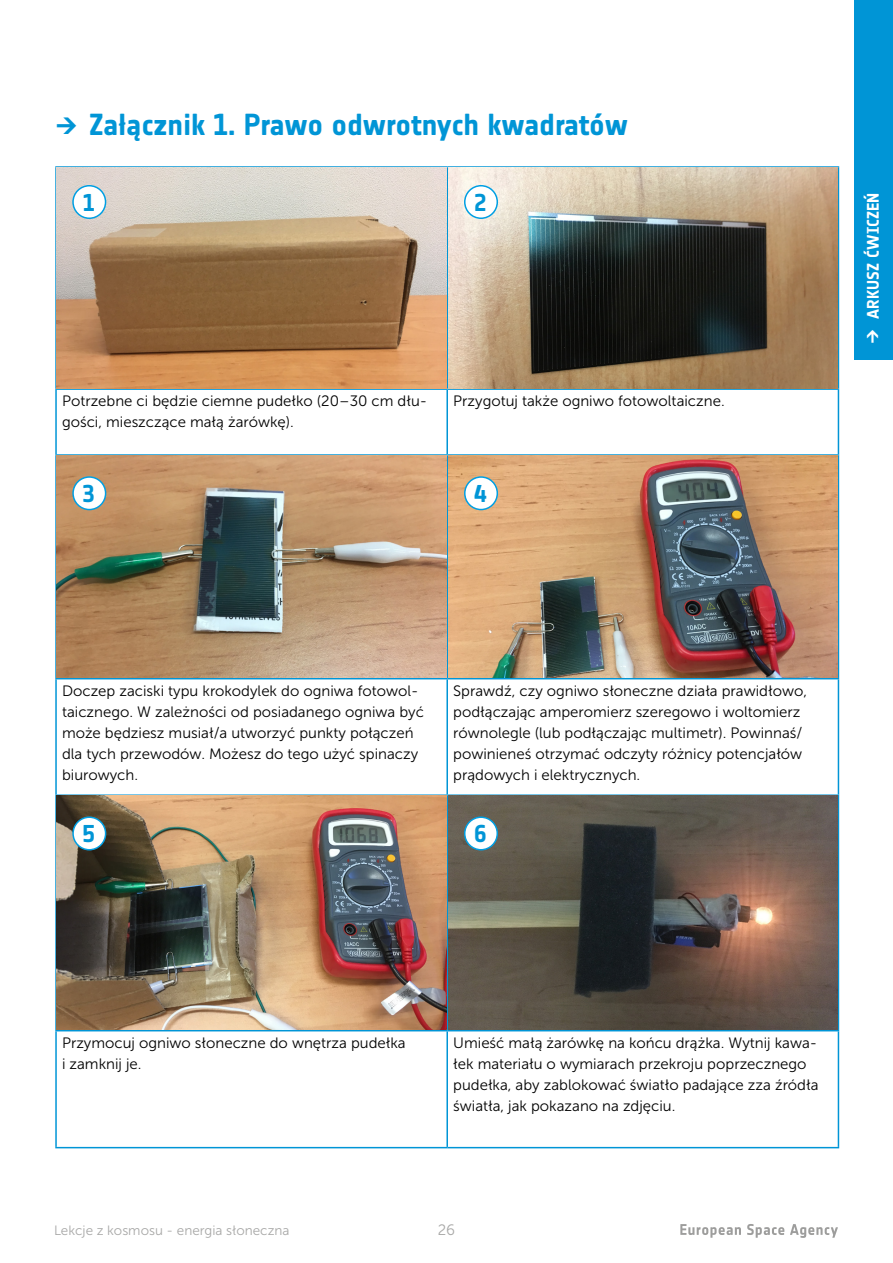
<style>
.page{position:relative;width:893px;height:1263px;background:#fff}
.page>*{position:absolute;margin:0;border:0;box-sizing:border-box;transform-origin:0 0}
.t1{font:700 30px "Notes Esa";letter-spacing:-.005em;color:#0095d6}
.t2{font:700 24px "Notes Esa";color:#0095d6}
.t3{font:700 16.5px "Notes Esa";letter-spacing:.01em;color:#fff}
.t4{font:15px/21px "Museo Sans 300";color:#000}
.t5{font:15px "Museo Sans 300";color:#a8a8a7}
.t6{font:13.5px "Museo Sans 300";color:#a8a8a7}
</style>
<div class="page">
<svg style="left:680px;top:1224px;width:158px;height:14px"></svg>
<div style="left:855px;top:0;width:38px;height:359px;background:#0095d6"></div>
<hr style="left:55px;top:166px;width:392px;height:2px;background:#0095d6">
<hr style="left:55px;top:168px;width:2px;height:220px;background:#0095d6">
<hr style="left:447px;top:166px;width:392px;height:2px;background:#0095d6">
<hr style="left:446px;top:168px;width:2px;height:220px;background:#0095d6">
<hr style="left:838px;top:168px;width:1px;height:220px;background:#0095d6">
<hr style="left:55px;top:388px;width:392px;height:2px;background:#0095d6">
<hr style="left:55px;top:390px;width:2px;height:64px;background:#0095d6">
<hr style="left:447px;top:388px;width:392px;height:2px;background:#0095d6">
<hr style="left:446px;top:390px;width:2px;height:64px;background:#0095d6">
<hr style="left:838px;top:390px;width:1px;height:64px;background:#0095d6">
<hr style="left:55px;top:454px;width:392px;height:2px;background:#0095d6">
<hr style="left:55px;top:456px;width:2px;height:222px;background:#0095d6">
<hr style="left:447px;top:454px;width:392px;height:2px;background:#0095d6">
<hr style="left:446px;top:456px;width:2px;height:222px;background:#0095d6">
<hr style="left:838px;top:456px;width:1px;height:222px;background:#0095d6">
<hr style="left:55px;top:678px;width:392px;height:1px;background:#0095d6">
<hr style="left:55px;top:679px;width:2px;height:115px;background:#0095d6">
<hr style="left:447px;top:678px;width:392px;height:1px;background:#0095d6">
<hr style="left:446px;top:679px;width:2px;height:115px;background:#0095d6">
<hr style="left:838px;top:679px;width:1px;height:115px;background:#0095d6">
<hr style="left:55px;top:794px;width:392px;height:2px;background:#0095d6">
<hr style="left:55px;top:796px;width:2px;height:234px;background:#0095d6">
<hr style="left:447px;top:794px;width:392px;height:2px;background:#0095d6">
<hr style="left:446px;top:796px;width:2px;height:234px;background:#0095d6">
<hr style="left:838px;top:796px;width:1px;height:234px;background:#0095d6">
<hr style="left:55px;top:1030px;width:392px;height:1px;background:#0095d6">
<hr style="left:55px;top:1031px;width:2px;height:116px;background:#0095d6">
<hr style="left:447px;top:1030px;width:392px;height:1px;background:#0095d6">
<hr style="left:446px;top:1031px;width:2px;height:116px;background:#0095d6">
<hr style="left:838px;top:1031px;width:1px;height:116px;background:#0095d6">
<hr style="left:55px;top:1147px;width:392px;height:1px;background:#0095d6">
<hr style="left:447px;top:1147px;width:392px;height:1px;background:#0095d6">
<img style="left:57px;top:168px;width:389px;height:220px">
<img style="left:448px;top:168px;width:390px;height:220px">
<img style="left:57px;top:456px;width:389px;height:222px">
<img style="left:448px;top:456px;width:390px;height:222px">
<img style="left:57px;top:796px;width:389px;height:234px">
<img style="left:448px;top:796px;width:390px;height:234px">
<div style="left:73px;top:186px;width:33px;height:32px;background:#fff;border-radius:50%"></div>
<div style="left:72px;top:185px;width:34px;height:34px;border:2px solid #009fe3;border-radius:50%"></div>
<div style="left:465px;top:186px;width:32px;height:32px;background:#fff;border-radius:50%"></div>
<div style="left:464px;top:185px;width:34px;height:34px;border:2px solid #009fe3;border-radius:50%"></div>
<div style="left:73px;top:477px;width:33px;height:32px;background:#fff;border-radius:50%"></div>
<div style="left:72px;top:476px;width:34px;height:34px;border:2px solid #009fe3;border-radius:50%"></div>
<div style="left:465px;top:477px;width:32px;height:32px;background:#fff;border-radius:50%"></div>
<div style="left:464px;top:476px;width:34px;height:34px;border:2px solid #009fe3;border-radius:50%"></div>
<div style="left:465px;top:817px;width:32px;height:33px;background:#fff;border-radius:50%"></div>
<div style="left:464px;top:816px;width:34px;height:34px;border:2px solid #009fe3;border-radius:50%"></div>
<div style="left:73px;top:817px;width:33px;height:33px;background:#fff;border-radius:50%"></div>
<div style="left:72px;top:816px;width:34px;height:34px;border:2px solid #009fe3;border-radius:50%"></div>
<h1 class="t1" style="left:89px;top:107px;width:540px">Załącznik 1. Prawo odwrotnych kwadratów</h1>
<h2 class="t2" style="left:83px;top:188px;width:13px">1</h2>
<h2 class="t2" style="left:474px;top:188px;width:13px">2</h2>
<p class="t4" style="left:62px;top:391px;width:367px">Potrzebne ci będzie ciemne pudełko (20–30 cm dłu&shy;gości, mieszczące małą żarówkę).</p>
<p class="t4" style="left:453px;top:391px;width:273px">Przygotuj także ogniwo fotowoltaiczne.</p>
<h2 class="t2" style="left:83px;top:479px;width:13px">3</h2>
<h2 class="t2" style="left:474px;top:479px;width:13px">4</h2>
<p class="t3" style="left:863px;top:319px;width:128px;rotate:-90deg">ARKUSZ ĆWICZEŃ</p>
<p class="t4" style="left:62px;top:680px;width:363px">Doczep zaciski typu krokodylek do ogniwa fotowol&shy;taicznego. W zależności od posiadanego ogniwa być może będziesz musiał/a utworzyć punkty połączeń dla tych przewodów. Możesz do tego użyć spinaczy biurowych.</p>
<p class="t4" style="left:453px;top:680px;width:355px">Sprawdź, czy ogniwo słoneczne działa prawidłowo, podłączając amperomierz szeregowo i woltomierz równolegle (lub podłączając multimetr). Powinnaś/ powinieneś otrzymać odczyty różnicy potencjałów prądowych i elektrycznych.</p>
<h2 class="t2" style="left:83px;top:819px;width:13px">5</h2>
<h2 class="t2" style="left:474px;top:819px;width:13px">6</h2>
<p class="t4" style="left:62px;top:1032px;width:345px">Przymocuj ogniwo słoneczne do wnętrza pudełka i zamknij je.</p>
<p class="t4" style="left:453px;top:1032px;width:367px">Umieść małą żarówkę na końcu drążka. Wytnij kawa&shy;łek materiału o wymiarach przekroju poprzecznego pudełka, aby zablokować światło padające zza źródła światła, jak pokazano na zdjęciu.</p>
<p class="t6" style="left:54px;top:1223px;width:237px">Lekcje z kosmosu - energia słoneczna</p>
<p class="t5" style="left:438px;top:1222px;width:19px">26</p>
</div>
